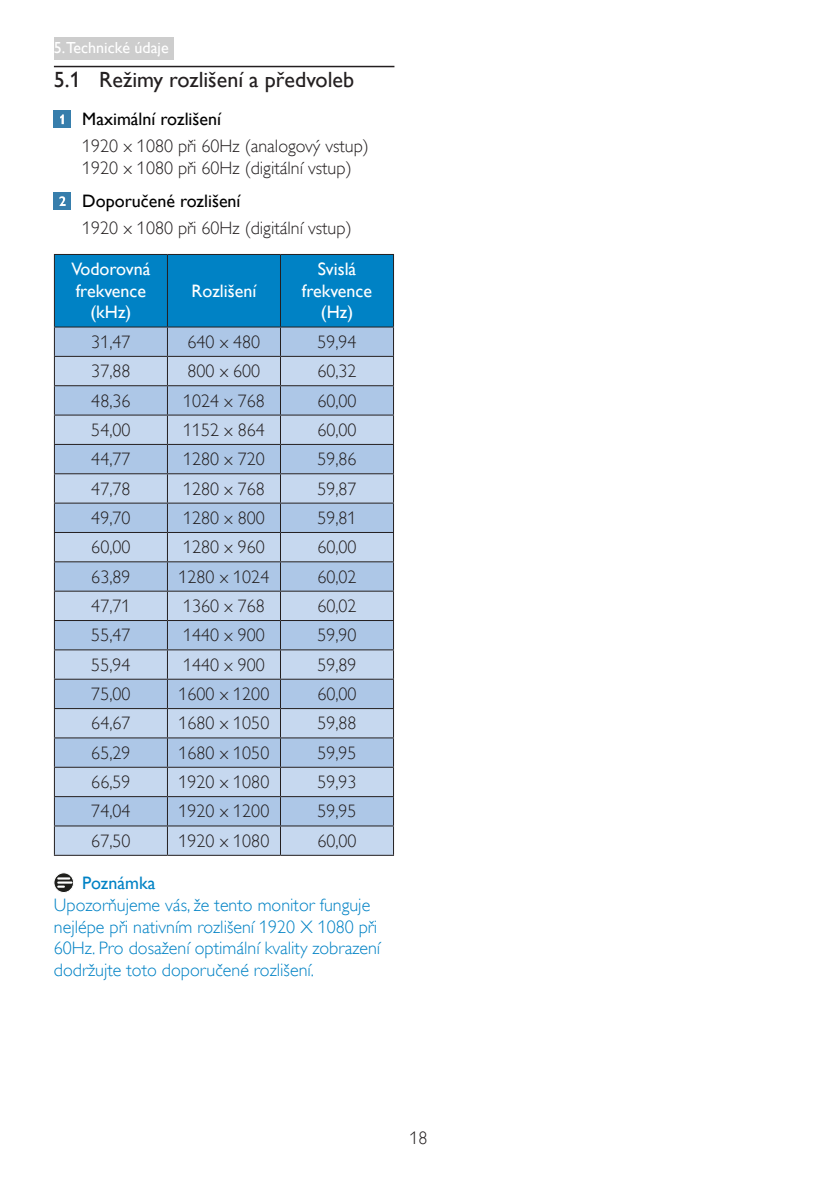
<style>
.page{position:relative;width:840px;height:1191px;background:#fff}
.page>*{position:absolute;margin:0;border:0;box-sizing:border-box;transform-origin:0 0}
.Heading_2{font:22px "Gill Sans Alt One WGL";color:#231f20}
.chapter-paragraph{font:18px "Gill Sans Alt One WGL Light";color:#231f20}
.Note_body{font:18px/21.6px "Gill Sans Alt One WGL Light";color:#0082c5}
.chapter-paragraph-2{font:18px/21.6px "Gill Sans Alt One WGL";color:#fff;text-align:center}
.Heading_4{font:18px "Gill Sans Alt One WGL";color:#000}
.Heading_4_Blue{font:18px "Gill Sans Alt One WGL";color:#0082c5}
.t1{font:16px "Gill Sans Alt One WGL";color:#fff}
</style>
<div class="page">
<div style="left:54px;top:37px;width:120px;height:23px;background:#cdcdcd"></div>
<hr style="left:54px;top:66px;width:340px;height:1px;background:#231f20">
<div style="left:54px;top:111px;width:17px;height:17px;background:#377eac"></div>
<svg style="left:60px;top:114px;width:4px;height:10px"></svg>
<div style="left:54px;top:193px;width:17px;height:17px;background:#377eac"></div>
<svg style="left:59px;top:196px;width:7px;height:10px"></svg>
<svg style="left:54px;top:254px;width:340px;height:601px;background:#9ec0df"></svg>
<hr style="left:167px;top:326px;width:113px;height:1px;background:#231f20">
<hr style="left:280px;top:326px;width:114px;height:1px;background:#231f20">
<hr style="left:54px;top:855px;width:113px;height:1px;background:#231f20">
<hr style="left:167px;top:855px;width:113px;height:1px;background:#231f20">
<hr style="left:280px;top:855px;width:114px;height:1px;background:#231f20">
<svg style="left:54px;top:873px;width:20px;height:19px"></svg>
<div style="left:54px;top:873px;width:20px;height:19px;border:1px solid #fff;border-radius:50%"></div>
<svg style="left:58px;top:877px;width:13px;height:10px"></svg>
<p class="t1" style="left:54px;top:36px;width:116px">5.Technické údaje</p>
<p class="Heading_2" style="left:54px;top:65px;width:301px">5.1 Režimy rozlišení a předvoleb</p>
<p class="Heading_4" style="left:82px;top:106px;width:140px">Maximální rozlišení</p>
<p class="chapter-paragraph" style="left:82px;top:134px;width:288px">1920 x 1080 při 60Hz (analogový vstup)</p>
<p class="chapter-paragraph" style="left:82px;top:156px;width:271px">1920 x 1080 při 60Hz (digitální vstup)</p>
<p class="Heading_4" style="left:82px;top:188px;width:160px">Doporučené rozlišení</p>
<p class="chapter-paragraph" style="left:82px;top:216px;width:271px">1920 x 1080 při 60Hz (digitální vstup)</p>
<p class="chapter-paragraph-2" style="left:71px;top:258px;width:81px">Vodorovná frekvence (kHz)</p>
<p class="chapter-paragraph-2" style="left:302px;top:258px;width:72px">Svislá frekvence (Hz)</p>
<p class="chapter-paragraph-2" style="left:191px;top:280px;width:66px">Rozlišení</p>
<p class="chapter-paragraph" style="left:91px;top:330px;width:41px">31,47</p>
<p class="chapter-paragraph" style="left:187px;top:330px;width:74px">640 x 480</p>
<p class="chapter-paragraph" style="left:317px;top:330px;width:41px">59,94</p>
<p class="chapter-paragraph" style="left:91px;top:359px;width:41px">37,88</p>
<p class="chapter-paragraph" style="left:187px;top:359px;width:74px">800 x 600</p>
<p class="chapter-paragraph" style="left:317px;top:359px;width:41px">60,32</p>
<p class="chapter-paragraph" style="left:91px;top:389px;width:41px">48,36</p>
<p class="chapter-paragraph" style="left:183px;top:389px;width:83px">1024 x 768</p>
<p class="chapter-paragraph" style="left:317px;top:389px;width:41px">60,00</p>
<p class="chapter-paragraph" style="left:91px;top:418px;width:41px">54,00</p>
<p class="chapter-paragraph" style="left:183px;top:418px;width:83px">1152 x 864</p>
<p class="chapter-paragraph" style="left:317px;top:418px;width:41px">60,00</p>
<p class="chapter-paragraph" style="left:91px;top:447px;width:41px">44,77</p>
<p class="chapter-paragraph" style="left:183px;top:447px;width:83px">1280 x 720</p>
<p class="chapter-paragraph" style="left:317px;top:447px;width:41px">59,86</p>
<p class="chapter-paragraph" style="left:91px;top:477px;width:41px">47,78</p>
<p class="chapter-paragraph" style="left:183px;top:477px;width:83px">1280 x 768</p>
<p class="chapter-paragraph" style="left:317px;top:477px;width:41px">59,87</p>
<p class="chapter-paragraph" style="left:91px;top:506px;width:41px">49,70</p>
<p class="chapter-paragraph" style="left:183px;top:506px;width:83px">1280 x 800</p>
<p class="chapter-paragraph" style="left:317px;top:506px;width:41px">59,81</p>
<p class="chapter-paragraph" style="left:91px;top:535px;width:41px">60,00</p>
<p class="chapter-paragraph" style="left:183px;top:535px;width:83px">1280 x 960</p>
<p class="chapter-paragraph" style="left:317px;top:535px;width:41px">60,00</p>
<p class="chapter-paragraph" style="left:91px;top:565px;width:41px">63,89</p>
<p class="chapter-paragraph" style="left:178px;top:565px;width:92px">1280 x 1024</p>
<p class="chapter-paragraph" style="left:317px;top:565px;width:41px">60,02</p>
<p class="chapter-paragraph" style="left:91px;top:594px;width:41px">47,71</p>
<p class="chapter-paragraph" style="left:183px;top:594px;width:83px">1360 x 768</p>
<p class="chapter-paragraph" style="left:317px;top:594px;width:41px">60,02</p>
<p class="chapter-paragraph" style="left:91px;top:623px;width:41px">55,47</p>
<p class="chapter-paragraph" style="left:183px;top:623px;width:83px">1440 x 900</p>
<p class="chapter-paragraph" style="left:317px;top:623px;width:41px">59,90</p>
<p class="chapter-paragraph" style="left:91px;top:653px;width:41px">55,94</p>
<p class="chapter-paragraph" style="left:183px;top:653px;width:83px">1440 x 900</p>
<p class="chapter-paragraph" style="left:317px;top:653px;width:41px">59,89</p>
<p class="chapter-paragraph" style="left:91px;top:682px;width:41px">75,00</p>
<p class="chapter-paragraph" style="left:178px;top:682px;width:92px">1600 x 1200</p>
<p class="chapter-paragraph" style="left:317px;top:682px;width:41px">60,00</p>
<p class="chapter-paragraph" style="left:91px;top:711px;width:41px">64,67</p>
<p class="chapter-paragraph" style="left:178px;top:711px;width:92px">1680 x 1050</p>
<p class="chapter-paragraph" style="left:317px;top:711px;width:41px">59,88</p>
<p class="chapter-paragraph" style="left:91px;top:741px;width:41px">65,29</p>
<p class="chapter-paragraph" style="left:178px;top:741px;width:92px">1680 x 1050</p>
<p class="chapter-paragraph" style="left:317px;top:741px;width:41px">59,95</p>
<p class="chapter-paragraph" style="left:91px;top:770px;width:41px">66,59</p>
<p class="chapter-paragraph" style="left:178px;top:770px;width:92px">1920 x 1080</p>
<p class="chapter-paragraph" style="left:317px;top:770px;width:41px">59,93</p>
<p class="chapter-paragraph" style="left:91px;top:799px;width:41px">74,04</p>
<p class="chapter-paragraph" style="left:178px;top:799px;width:92px">1920 x 1200</p>
<p class="chapter-paragraph" style="left:317px;top:799px;width:41px">59,95</p>
<p class="chapter-paragraph" style="left:91px;top:829px;width:41px">67,50</p>
<p class="chapter-paragraph" style="left:178px;top:829px;width:92px">1920 x 1080</p>
<p class="chapter-paragraph" style="left:317px;top:829px;width:41px">60,00</p>
<p class="Heading_4_Blue" style="left:82px;top:870px;width:75px">Poznámka</p>
<p class="Note_body" style="left:54px;top:894px;width:327px">Upozorňujeme vás, že tento monitor funguje nejlépe při nativním rozlišení 1920 X 1080 při 60Hz. Pro dosažení optimální kvality zobrazení dodržujte toto doporučené rozlišení.</p>
<p class="chapter-paragraph" style="left:409px;top:1126px;width:19px">18</p>
</div>
